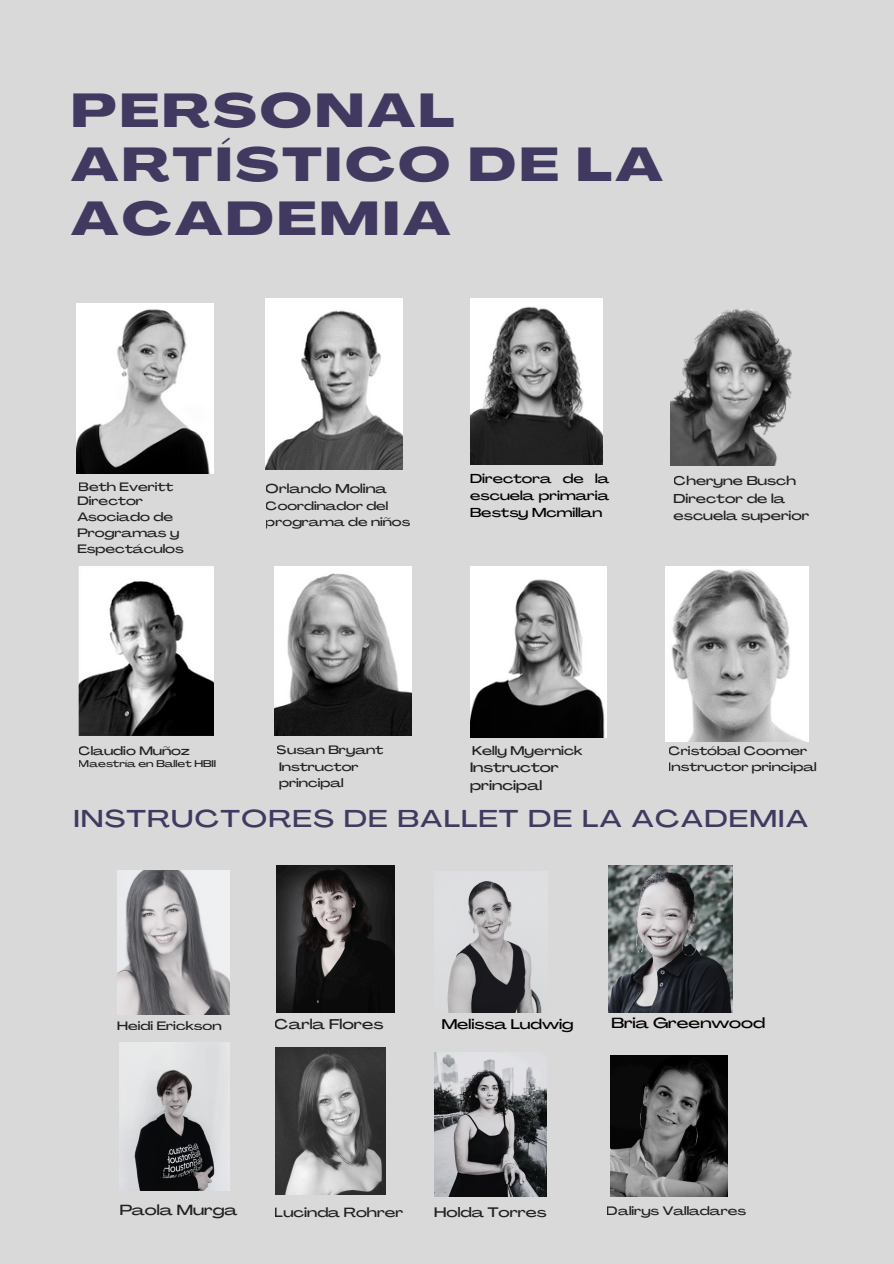
<style>
.page{position:relative;width:894px;height:1264px;background:#fff}
.page>*{position:absolute;margin:0;border:0;box-sizing:border-box;transform-origin:0 0}
.t1{font:800 46.8px/54px "Agrandir Grand";letter-spacing:.07em;color:#41395f}
.t2{font:500 24px "Agrandir Grand";letter-spacing:.07em;color:#41395f}
.t3{font:500 14.55px "Agrandir Grand";color:#000}
.t4{font:500 14.4px "Agrandir Grand";color:#000}
.t5{font:500 13.95px "Agrandir Grand";color:#000}
.t6{font:500 13.8px "Agrandir Grand";color:#000}
.t7{font:500 13.65px "Agrandir Grand";color:#000}
.t8{font:500 13.35px/17.9px "Agrandir Grand";color:#000}
.t9{font:500 13.2px "Agrandir Grand";color:#000}
.t10{font:500 12.75px/16.8px "Agrandir Grand";color:#000}
.t11{font:500 12.45px "Agrandir Grand";color:#000}
.t12{font:500 12px/16px "Agrandir Grand";color:#000}
.t13{font:500 11.85px/15.9px "Agrandir Grand";color:#000}
.t14{font:500 9.6px "Agrandir Grand";color:#000}
</style>
<div class="page">
<div style="left:0;top:0;width:893px;height:1263px;background:#d9d9d9"></div>
<img style="left:79px;top:566px;width:135px;height:170px">
<img style="left:670px;top:309px;width:122px;height:157px">
<img style="left:275px;top:566px;width:136px;height:170px">
<img style="left:77px;top:304px;width:136px;height:170px">
<img style="left:266px;top:298px;width:136px;height:171px">
<img style="left:470px;top:566px;width:136px;height:171px">
<img style="left:665px;top:566px;width:143px;height:175px">
<img style="left:275px;top:1047px;width:110px;height:147px">
<img style="left:277px;top:865px;width:117px;height:147px">
<img style="left:117px;top:870px;width:113px;height:144px">
<img style="left:119px;top:1042px;width:111px;height:147px">
<img style="left:434px;top:1052px;width:112px;height:144px">
<img style="left:610px;top:1055px;width:117px;height:141px">
<img style="left:470px;top:298px;width:132px;height:167px">
<img style="left:608px;top:865px;width:124px;height:147px">
<img style="left:447px;top:881px;width:95px;height:131px">
<h4 class="t1" style="left:71px;top:88px;width:593px">PERSONAL<br>ARTÍSTICO DE LA<br>ACADEMIA</h4>
<p class="t12" style="left:79px;top:480px;width:96px">Beth Everitt</p>
<p class="t12" style="left:77px;top:494px;width:108px">Director<br>Asociado de<br>Programas y<br>Espectáculos</p>
<p class="t10" style="left:266px;top:481px;width:123px">Orlando Molina</p>
<p class="t13" style="left:266px;top:499px;width:146px">Coordinador del programa de niños</p>
<p class="t10" style="left:470px;top:471px;width:141px;text-align:justify">Directora de la escuela primaria Bestsy Mcmillan</p>
<p class="t11" style="left:673px;top:475px;width:124px">Cheryne Busch</p>
<p class="t10" style="left:673px;top:491px;width:137px">Director de la escuela superior</p>
<p class="t12" style="left:79px;top:743px;width:112px">Claudio Muñoz</p>
<p class="t14" style="left:79px;top:759px;width:139px">Maestría en Ballet HBII</p>
<p class="t12" style="left:277px;top:742px;width:108px">Susan Bryant</p>
<p class="t12" style="left:279px;top:759px;width:81px">Instructor principal</p>
<p class="t11" style="left:472px;top:746px;width:112px">Kelly Myernick</p>
<p class="t8" style="left:470px;top:759px;width:90px">Instructor principal</p>
<p class="t12" style="left:668px;top:744px;width:140px">Cristóbal Coomer</p>
<p class="t12" style="left:668px;top:759px;width:149px">Instructor principal</p>
<h4 class="t2" style="left:74px;top:808px;width:735px">INSTRUCTORES DE BALLET DE LA ACADEMIA</h4>
<p class="t12" style="left:117px;top:1018px;width:106px">Heidi Erickson</p>
<p class="t5" style="left:275px;top:1018px;width:110px">Carla Flores</p>
<h4 class="t6" style="left:441px;top:1019px;width:133px">Melissa Ludwig</h4>
<h3 class="t3" style="left:611px;top:1017px;width:155px">Bria Greenwood</h3>
<p class="t4" style="left:119px;top:1204px;width:120px">Paola Murga</p>
<p class="t7" style="left:434px;top:1206px;width:114px">Holda Torres</p>
<p class="t12" style="left:606px;top:1203px;width:141px">Dalirys Valladares</p>
<p class="t9" style="left:275px;top:1206px;width:130px">Lucinda Rohrer</p>
</div>
